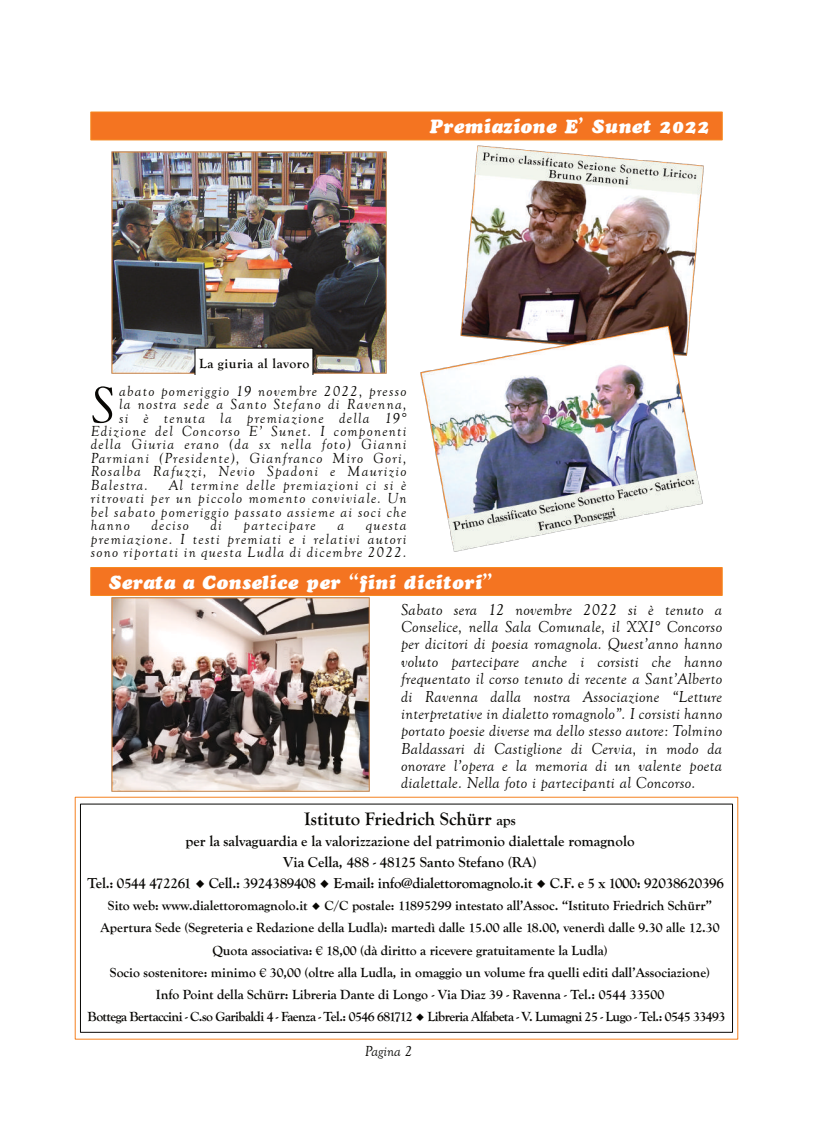
<style>
.page{position:relative;width:813px;height:1121px;background:#fff}
.page>*{position:absolute;margin:0;border:0;box-sizing:border-box;transform-origin:0 0}
.t1{font:53.38px "not included";color:#080704}
.t2{font:20px "Cookie Ludla";letter-spacing:.025em;color:#fff}
.t3{font:700 18.75px "Goudy Old Style T";color:#080704}
.t4{font:16.25px/17.4px "not included";letter-spacing:.025em;color:#080704;text-align:justify}
.t5{font:15px/13.5px "not included";letter-spacing:.085em;color:#080704;text-align:justify}
.t6{font:700 15px/21px "Goudy Old Style T";color:#080704;text-align:center}
.t7{font:700 13.75px/22.2px "Goudy Old Style T";color:#080704;text-align:center}
.t8{font:700 13.75px "Goudy Old Style T";letter-spacing:.045em;color:#080704}
.s1{font-family:"Goudy Old Style T";font-weight:700;font-size:22.5px}
.s2{font-size:15px}
.s3{font-family:"Lucida Grande"}
</style>
<div class="page">
<div style="left:90px;top:112px;width:632px;height:28px;background:#f47421;border:1px solid #f6891f"></div>
<div style="left:90px;top:567px;width:632px;height:29px;background:#f47421;border:1px solid #f6891f"></div>
<img style="left:461px;top:145px;width:241px;height:180px">
<img style="left:420px;top:325px;width:282px;height:226px">
<img style="left:111px;top:151px;width:275px;height:223px">
<div style="left:195px;top:348px;width:118px;height:28px;background:#fff"></div>
<img style="left:111px;top:597px;width:258px;height:194px">
<h2 class="t2" style="left:429px;top:115px;width:280px">Premiazione E<span class="s1">’</span> Sunet 2022</h2>
<p class="t8" style="left:199px;top:355px;width:112px">La giuria al lavoro</p>
<h1 class="t1" style="left:91px;top:375px;width:25px">S</h1>
<p class="t5" style="left:119px;top:384px;width:289px">abato pomeriggio 19 novembre 2022, presso</p>
<p class="t5" style="left:119px;top:397px;width:289px">la nostra sede a Santo Stefano di Ravenna,</p>
<p class="t5" style="left:119px;top:411px;width:289px">si è tenuta la premiazione della 19°</p>
<p class="t5" style="left:91px;top:424px;width:317px">Edizione del Concorso E’ Sunet. I componenti</p>
<p class="t5" style="left:91px;top:438px;width:317px">della Giuria erano (da sx nella foto) Gianni</p>
<p class="t5" style="left:91px;top:451px;width:317px">Parmiani (Presidente), Gianfranco Miro Gori,</p>
<p class="t5" style="left:91px;top:464px;width:317px">Rosalba Rafuzzi, Nevio Spadoni e Maurizio</p>
<p class="t5" style="left:91px;top:478px;width:59px">Balestra.</p>
<p class="t5" style="left:91px;top:478px;width:317px;text-indent:78px">Al termine delle premiazioni ci si è ritrovati per un piccolo momento conviviale. Un bel sabato pomeriggio passato assieme ai soci che hanno</p>
<p class="t5" style="left:151px;top:518px;width:39px">deciso</p>
<p class="t5" style="left:210px;top:518px;width:13px">di</p>
<p class="t5" style="left:243px;top:518px;width:74px">partecipare</p>
<p class="t5" style="left:337px;top:518px;width:8px">a</p>
<p class="t5" style="left:91px;top:518px;width:317px;text-indent:275px">questa premiazione. I testi premiati e i relativi autori sono riportati in questa Ludla di dicembre 2022.</p>
<h2 class="t2" style="left:109px;top:570px;width:385px">Serata a Conselice per <span class="s1">“</span>fini dicitori<span class="s1">”</span></h2>
<p class="t4" style="left:401px;top:600px;width:322px">Sabato sera 12 novembre 2022 si è tenuto a Conselice, nella Sala Comunale, il XXI° Concorso per dicitori di poesia romagnola. Quest’anno hanno voluto partecipare anche i corsisti che hanno frequentato il corso tenuto di recente a Sant’Alberto di Ravenna dalla nostra Associazione “Letture interpretative in dialetto romagnolo”. I corsisti hanno portato poesie diverse ma dello stesso autore: Tolmino Baldassari di Castiglione di Cervia, in modo da onorare l’opera e la memoria di un valente poeta dialettale. Nella foto i partecipanti al Concorso.</p>
<h3 class="t3" style="left:304px;top:808px;width:213px">Istituto Friedrich Schürr <span class="s2">aps</span></h3>
<p class="t6" style="left:87px;top:830px;width:637px">per la salvaguardia e la valorizzazione del patrimonio dialettale romagnolo<br>Via Cella, 488 - 48125 Santo Stefano (RA)<br>Tel.: 0544 472261 <span class="s3">◆</span> Cell.: 3924389408 <span class="s3">◆</span> E-mail: info@dialettoromagnolo.it <span class="s3">◆</span> C.F. e 5 x 1000: 92038620396</p>
<p class="t7" style="left:87px;top:894px;width:639px">Sito web: www.dialettoromagnolo.it <span class="s3">◆</span> C/C postale: 11895299 intestato all’Assoc. “Istituto Friedrich Schürr” Apertura Sede (Segreteria e Redazione della Ludla): martedì dalle 15.00 alle 18.00, venerdì dalle 9.30 alle 12.30<br>Quota associativa: € 18,00 (dà diritto a ricevere gratuitamente la Ludla)<br>Socio sostenitore: minimo € 30,00 (oltre alla Ludla, in omaggio un volume fra quelli editi dall’Associazione)<br>Info Point della Schürr: Libreria Dante di Longo - Via Diaz 39 - Ravenna - Tel.: 0544 33500<br>Bottega Bertaccini - C.so Garibaldi 4 - Faenza - Tel.: 0546 681712 <span class="s3">◆</span> Libreria Alfabeta - V. Lumagni 25 - Lugo - Tel.: 0545 33493</p>
<p class="t5" style="left:364px;top:1044px;width:49px">Pagina 2</p>
</div>
